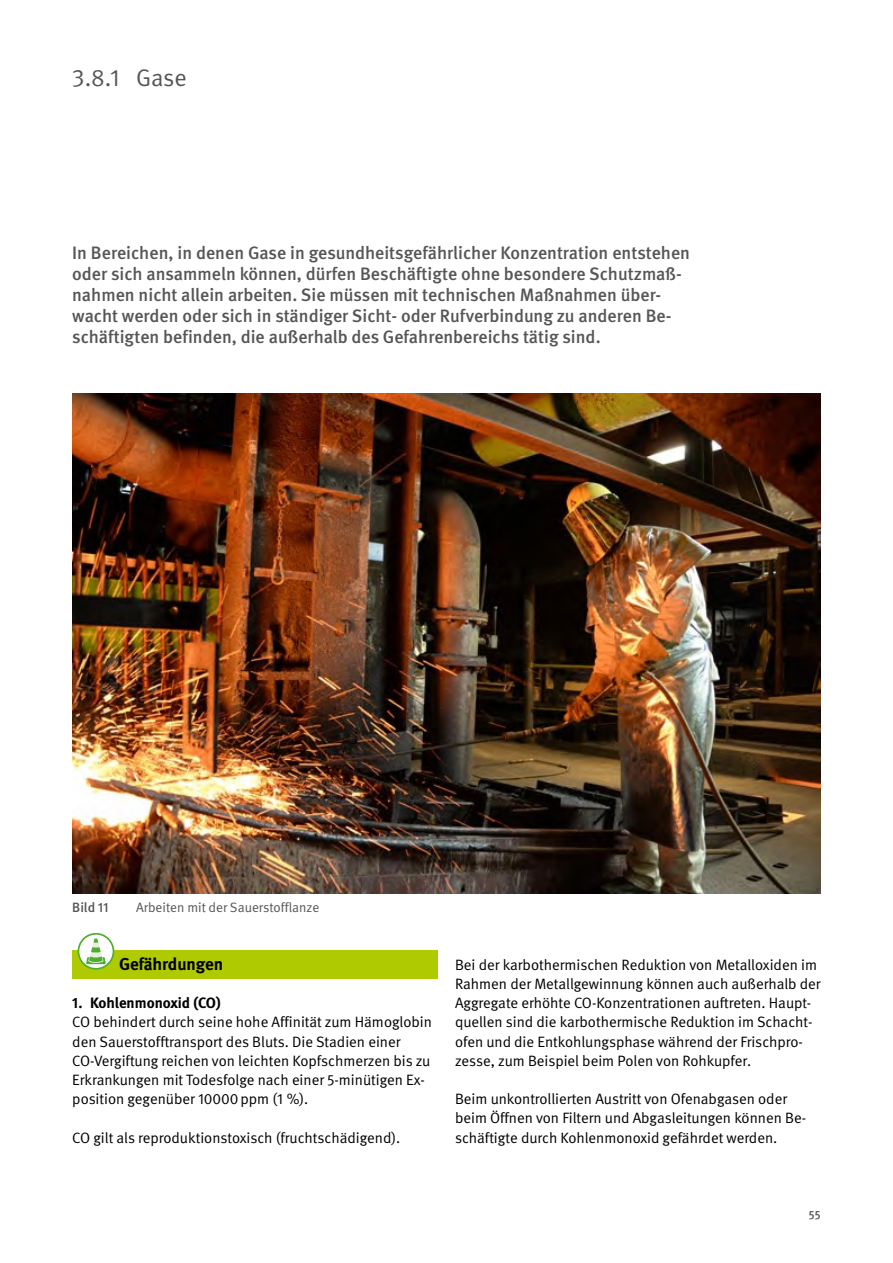
<style>
.page{position:relative;width:893px;height:1263px;background:#fff}
.page>*{position:absolute;margin:0;border:0;box-sizing:border-box;transform-origin:0 0}
.Überschriften_H3_Branchenregel{font:24px "DGUV Meta";color:#565655}
.Fließtext_AL_12pt{font:500 18px/21px "DGUV Meta";color:#565655}
.Kasten_Schattierung_STG_Titel{font:700 17.25px "DGUV Meta";color:#000}
.Fließtext_FT{font:15px/19.2px "DGUV Meta";color:#000}
.Fließtext_FT_o_Abstand{font:700 15px "DGUV Meta";color:#000}
.t1{font:13.5px "DGUV Meta";color:#565655}
.t2{font:500 13.5px "DGUV Meta";color:#565655}
.t3{font:500 12px "DGUV Meta";color:#565655}
</style>
<div class="page">
<img style="left:72px;top:394px;width:749px;height:499px">
<div style="left:72px;top:950px;width:366px;height:29px;background:#afca00"></div>
<svg style="left:78px;top:934px;width:35px;height:35px"></svg>
<svg style="left:86px;top:938px;width:20px;height:26px"></svg>
<div style="left:78px;top:933px;width:36px;height:37px;border:2px solid #50ae2f;border-radius:50%"></div>
<h3 class="Überschriften_H3_Branchenregel" style="left:72px;top:64px;width:116px">3.8.1 Gase</h3>
<p class="Fließtext_AL_12pt" style="left:72px;top:243px;width:619px">In Bereichen, in denen Gase in gesundheitsgefährlicher Konzentration entstehen oder sich ansammeln können, dürfen Beschäftigte ohne besondere Schutzmaß&shy;nahmen nicht allein arbeiten. Sie müssen mit technischen Maßnahmen über&shy;wacht werden oder sich in ständiger Sicht- oder Rufverbindung zu anderen Be&shy;schäftigten befinden, die außerhalb des Gefahrenbereichs tätig sind.</p>
<p class="t2" style="left:72px;top:899px;width:38px">Bild 11</p>
<p class="t1" style="left:136px;top:899px;width:185px">Arbeiten mit der Sauerstofflanze</p>
<h5 class="Kasten_Schattierung_STG_Titel" style="left:119px;top:953px;width:106px">Gefährdungen</h5>
<p class="Fließtext_FT_o_Abstand" style="left:72px;top:994px;width:150px">1. Kohlenmonoxid (CO)</p>
<p class="Fließtext_FT" style="left:72px;top:1013px;width:361px">CO behindert durch seine hohe Affinität zum Hämoglobin den Sauerstofftransport des Bluts. Die Stadien einer CO-Vergiftung reichen von leichten Kopfschmerzen bis zu Erkrankungen mit Todesfolge nach einer 5-minütigen Ex&shy;position gegenüber 10000ppm (1 %).</p>
<p class="Fließtext_FT" style="left:72px;top:1128px;width:329px">CO gilt als reproduktionstoxisch (fruchtschädigend).</p>
<p class="Fließtext_FT" style="left:455px;top:955px;width:367px">Bei der karbothermischen Reduktion von Metalloxiden im Rahmen der Metallgewinnung können auch außerhalb der Aggregate erhöhte CO-Konzentrationen auftreten. Haupt&shy;quellen sind die karbothermische Reduktion im Schacht&shy;ofen und die Entkohlungsphase während der Frischpro&shy;zesse, zum Beispiel beim Polen von Rohkupfer.</p>
<p class="Fließtext_FT" style="left:455px;top:1090px;width:353px">Beim unkontrollierten Austritt von Ofenabgasen oder beim Öffnen von Filtern und Abgasleitungen können Be&shy;schäftigte durch Kohlenmonoxid gefährdet werden.</p>
<p class="t3" style="left:809px;top:1208px;width:13px">55</p>
</div>
